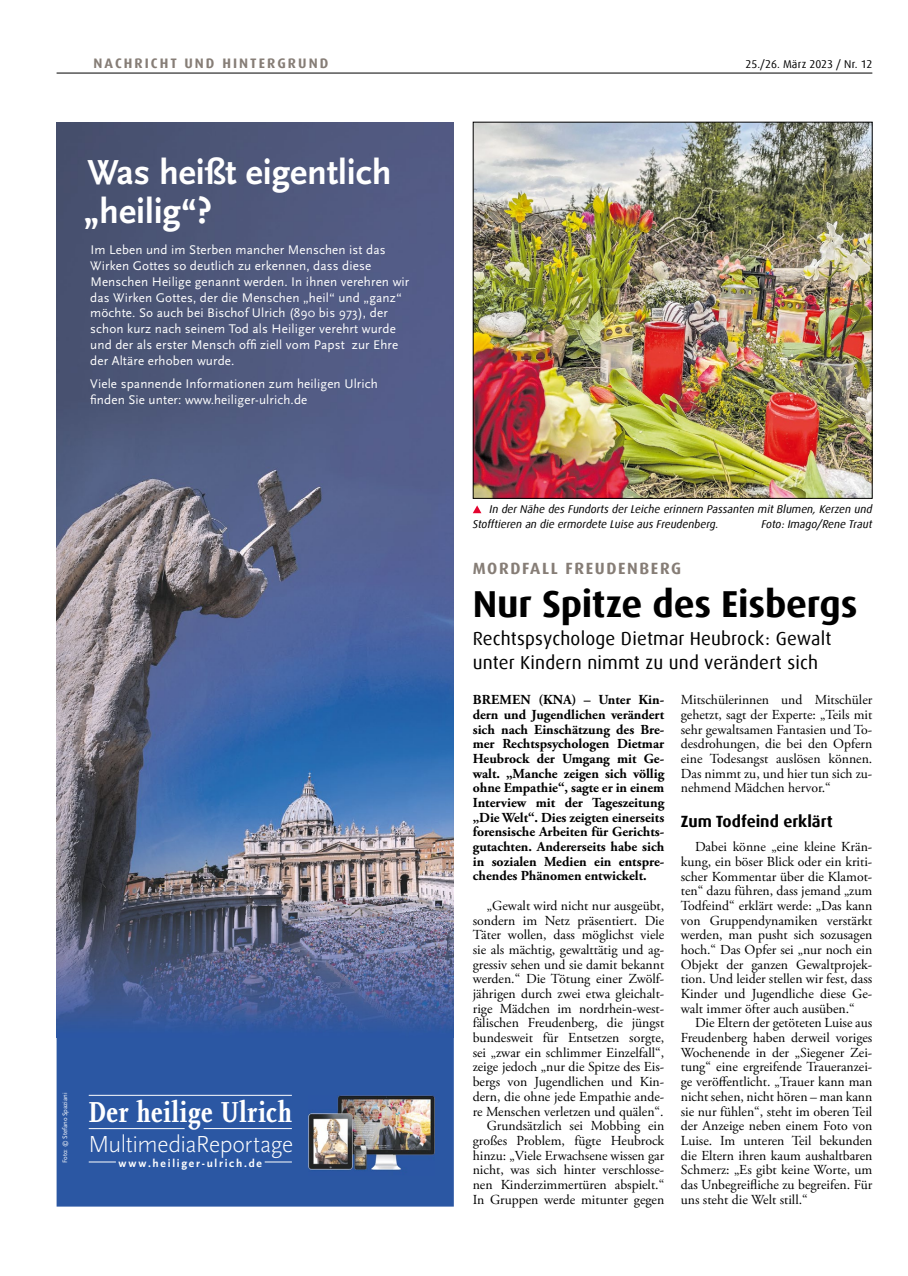
<style>
.page{position:relative;width:908px;height:1276px;background:#fff}
.page>*{position:absolute;margin:0;border:0;box-sizing:border-box;transform-origin:0 0}
.t1{font:700 37.5px "Dax Offc Pro";letter-spacing:-.005em;color:#000}
.t2{font:700 36.25px/38.8px "Scala Sans";color:#fff}
.t3{font:30.12px "Scala Bold Con";letter-spacing:.03em;color:#fff}
.t4{font:300 24.25px "Scala Sans";letter-spacing:-.02em;color:#fff}
.t5{font:18.75px/23.5px "Dax Offc Pro";letter-spacing:.01em;color:#000}
.t6{font:700 16.25px "Dax Offc Pro";letter-spacing:.1em;color:#867d76}
.t7{font:700 16.25px "Dax Offc Pro";color:#000}
.t8{font:13.75px/14.6px "Adobe Garamond Pro";color:#000;text-align:justify}
.t9{font:700 13.75px/14.6px "Adobe Garamond Pro";color:#000;text-align:justify}
.t10{font:700 13.75px "Dax Offc Pro";letter-spacing:.15em;color:#867d76}
.t11{font:13.12px/15.8px "Scala Sans";letter-spacing:.01em;color:#fff}
.t12{font:700 11.5px "Scala Sans";letter-spacing:.15em;color:#fff}
.t13{font:italic 11.25px/14.8px "Dax Offc Pro";color:#000}
.t14{font:11.25px "Dax Offc Pro";letter-spacing:.005em;color:#000}
.t15{font:6.75px "Scala Sans";color:#fff}
</style>
<div class="page">
<hr style="left:57px;top:73px;width:814px;height:1px;background:#000">
<img style="left:475px;top:124px;width:394px;height:372px">
<svg style="left:473px;top:505px;width:8px;height:8px"></svg>
<img style="left:57px;top:122px;width:396px;height:915px">
<div style="left:57px;top:1037px;width:396px;height:169px;background:#2b57a3"></div>
<img style="left:308px;top:1095px;width:126px;height:80px">
<hr style="left:89px;top:1095px;width:203px;height:1px;background:#fff">
<hr style="left:89px;top:1128px;width:95px;height:1px;background:#fff">
<hr style="left:203px;top:1128px;width:89px;height:1px;background:#fff">
<svg style="left:264px;top:1161px;width:28px;height:1px"></svg>
<svg style="left:89px;top:1161px;width:27px;height:1px"></svg>
<p class="t10" style="left:93px;top:54px;width:236px">NACHRICHT UND HINTERGRUND</p>
<p class="t14" style="left:745px;top:56px;width:128px">25./26. März 2023 / Nr. 12</p>
<h2 class="t2" style="left:83px;top:154px;width:310px">Was heißt eigentlich „heilig“?</h2>
<p class="t11" style="left:90px;top:242px;width:320px">Im Leben und im Sterben mancher Menschen ist das Wirken Gottes so deutlich zu erkennen, dass diese Menschen Heilige genannt werden. In ihnen verehren wir das Wirken Gottes, der die Menschen „heil“ und „ganz“ möchte. So auch bei Bischof Ulrich (890 bis 973), der schon kurz nach seinem Tod als Heiliger verehrt wurde und der als erster Mensch offi ziell vom Papst zur Ehre der Altäre erhoben wurde.</p>
<p class="t11" style="left:90px;top:376px;width:289px">Viele spannende Informationen zum heiligen Ulrich finden Sie unter: www.heiliger-ulrich.de</p>
<p class="t15" style="left:61px;top:1163px;width:72px;rotate:-90deg">Foto: © Stefano Spaziani</p>
<h3 class="t3" style="left:88px;top:1095px;width:205px">Der heilige Ulrich</h3>
<h3 class="t4" style="left:88px;top:1130px;width:206px">MultimediaReportage</h3>
<p class="t12" style="left:118px;top:1156px;width:145px">www.heiliger-ulrich.de</p>
<p class="t13" style="left:472px;top:502px;width:401px;text-indent:17px">In der Nähe des Fundorts der Leiche erinnern Passanten mit Blumen, Kerzen und<br>Stofftieren an die ermordete Luise aus Freudenberg.</p>
<p class="t13" style="left:761px;top:517px;width:112px">Foto: Imago/Rene Traut</p>
<p class="t6" style="left:472px;top:558px;width:210px">MORDFALL FREUDENBERG</p>
<h1 class="t1" style="left:472px;top:580px;width:386px">Nur Spitze des Eisbergs</h1>
<h3 class="t5" style="left:472px;top:627px;width:360px">Rechtspsychologe Dietmar Heubrock: Gewalt unter Kindern nimmt zu und verändert sich</h3>
<p class="t9" style="left:472px;top:693px;width:193px">BREMEN (KNA) – Unter Kin&shy;dern und Jugendlichen verändert sich nach Einschätzung des Bre&shy;mer Rechtspsychologen Dietmar Heubrock der Umgang mit Ge&shy;walt. „Manche zeigen sich völlig ohne Empathie“, sagte er in einem Interview mit der Tageszeitung „Die Welt“. Dies zeigten einerseits forensische Arbeiten für Gerichts&shy;gutachten. Andererseits habe sich in sozialen Medien ein entspre&shy;chendes Phänomen entwickelt.</p>
<p class="t8" style="left:472px;top:898px;width:193px;text-align:right">„Gewalt wird nicht nur ausgeübt, sondern im Netz präsentiert. Die Täter wollen, dass möglichst viele sie als mächtig, gewalttätig und ag&shy;gressiv sehen und sie damit bekannt werden.“ Die Tötung einer Zwölf&shy;jährigen durch zwei etwa gleichalt&shy;rige Mädchen im nordrhein-west&shy;fälischen Freudenberg, die jüngst bundesweit für Entsetzen sorgte, sei „zwar ein schlimmer Einzelfall“, zeige jedoch „nur die Spitze des Eis&shy;bergs von Jugendlichen und Kin&shy;dern, die ohne jede Empathie ande&shy;re Menschen verletzen und quälen“.<br>Grundsätzlich sei Mobbing ein großes Problem, fügte Heubrock hinzu: „Viele Erwachsene wissen gar nicht, was sich hinter verschlosse&shy;nen Kinderzimmertüren abspielt.“ In Gruppen werde mitunter gegen</p>
<p class="t8" style="left:680px;top:693px;width:193px">Mitschülerinnen und Mitschüler gehetzt, sagt der Experte: „Teils mit sehr gewaltsamen Fantasien und To&shy;desdrohungen, die bei den Opfern eine Todesangst auslösen können.<br>Das nimmt zu, und hier tun sich zu&shy;nehmend Mädchen hervor.“</p>
<p class="t7" style="left:680px;top:811px;width:153px">Zum Todfeind erklärt</p>
<p class="t8" style="left:680px;top:840px;width:193px;text-indent:14px">Dabei könne „eine kleine Krän&shy;kung, ein böser Blick oder ein kriti&shy;scher Kommentar über die Klamot&shy;ten“ dazu führen, dass jemand „zum Todfeind“ erklärt werde: „Das kann von Gruppendynamiken verstärkt werden, man pusht sich sozusagen hoch.“ Das Opfer sei „nur noch ein Objekt der ganzen Gewaltprojek&shy;tion. Und leider stellen wir fest, dass Kinder und Jugendliche diese Ge&shy;walt immer öfter auch ausüben.“</p>
<p class="t8" style="left:680px;top:1016px;width:193px;text-indent:14px">Die Eltern der getöteten Luise aus Freudenberg haben derweil voriges Wochenende in der „Siegener Zei&shy;tung“ eine ergreifende Traueranzei&shy;ge veröffentlicht. „Trauer kann man nicht sehen, nicht hören – man kann sie nur fühlen“, steht im oberen Teil der Anzeige neben einem Foto von Luise. Im unteren Teil bekunden die Eltern ihren kaum aushaltbaren Schmerz: „Es gibt keine Worte, um das Unbegreifliche zu begreifen. Für uns steht die Welt still.“</p>
</div>
